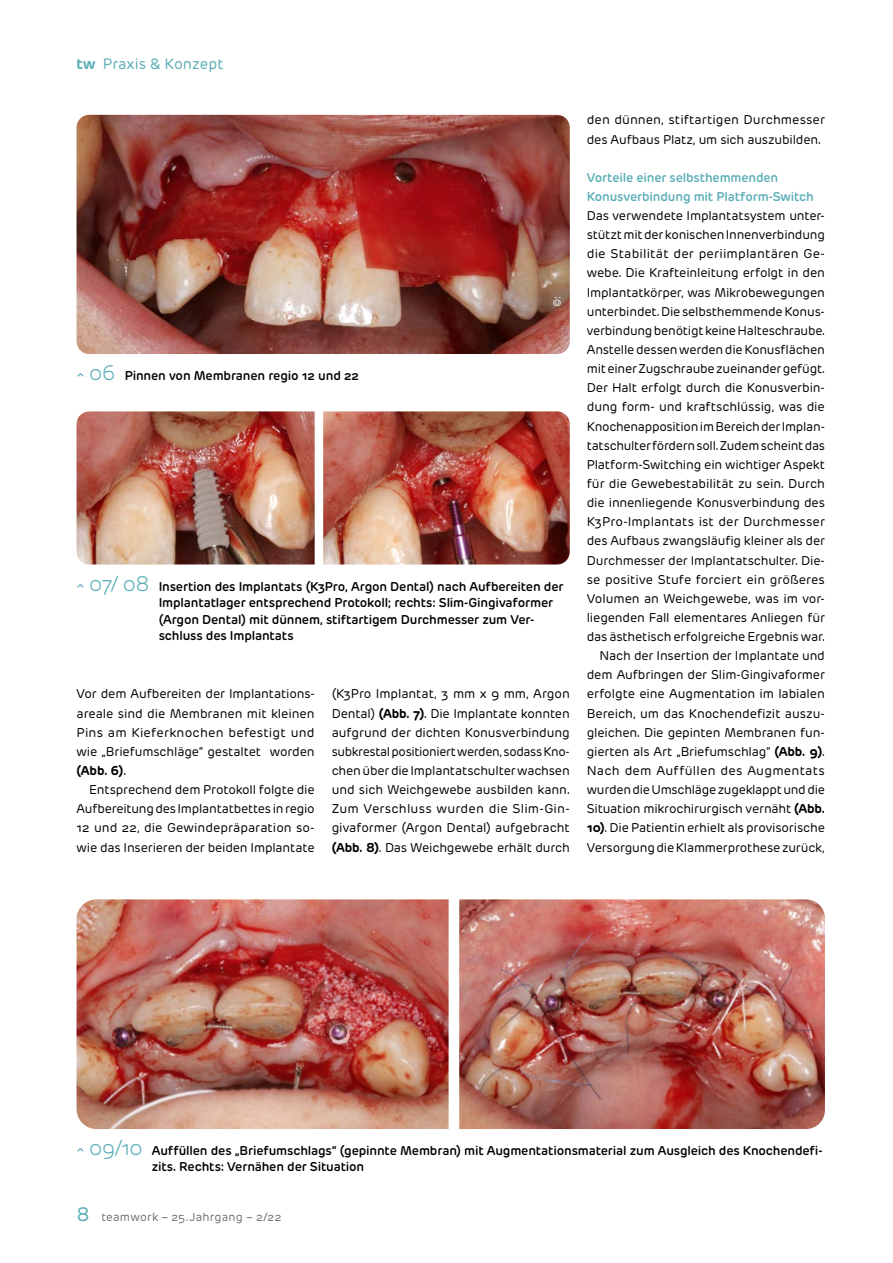
<style>
.page{position:relative;width:893px;height:1263px;background:#fff}
.page>*{position:absolute;margin:0;border:0;box-sizing:border-box;transform-origin:0 0}
.t1{font:15px "Rubrik New";color:#5aaeb7}
.t2{font:12.75px/19.2px "Rubrik New";letter-spacing:-.01em;color:#000;text-align:justify}
.t3{font:600 12.75px/16.5px "Rubrik New";letter-spacing:-.015em;color:#000}
.t4{font:600 12.75px/19.2px "Rubrik New";letter-spacing:-.015em;color:#5aaeb7}
.t5{font:11.7px "Rubrik New";letter-spacing:.02em;color:#6f7070}
.t6{font:10.5px "Rubrik New";color:#fff}
.s1{font-weight:700}
.s2{font-weight:300;font-size:21px;color:#5aaeb7}
.s3{font-size:19.5px;color:#5aaeb7}
</style>
<div class="page">
<img style="left:77px;top:411px;width:238px;height:153px">
<img style="left:323px;top:411px;width:247px;height:153px">
<img style="left:77px;top:899px;width:372px;height:230px">
<img style="left:459px;top:899px;width:366px;height:230px">
<img style="left:77px;top:115px;width:493px;height:239px">
<p class="t1" style="left:77px;top:55px;width:148px"><span class="s1">tw</span> Praxis &amp; Konzept</p>
<p class="t3" style="left:89px;top:367px;width:271px"><span class="s2">06</span> Pinnen von Membranen regio 12 und 22</p>
<p class="t6" style="left:551px;top:307px;width:12px;rotate:-90deg">©:</p>
<p class="t3" style="left:159px;top:578px;width:406px;text-indent:-69px"><span class="s2">07/ 08</span> Insertion des Implantats (K3Pro, Argon Dental) nach Aufbereiten der Implantatlager entsprechend Protokoll; rechts: Slim-Gingivaformer (Argon Dental) mit dünnem, stiftartigem Durchmesser zum Ver&shy;schluss des Implantats</p>
<p class="t2" style="left:77px;top:685px;width:240px">Vor dem Aufbereiten der Implantations&shy;areale sind die Membranen mit kleinen Pins am Kieferknochen befestigt und wie „Briefumschläge“ gestaltet worden <span class="s1">(Abb. 6)</span>.</p>
<p class="t2" style="left:77px;top:780px;width:240px;text-indent:13px">Entsprechend dem Protokoll folgte die Aufbereitung des Implantatbettes in regio 12 und 22, die Gewindepräparation so&shy;wie das Inserieren der beiden Implantate</p>
<p class="t2" style="left:332px;top:685px;width:240px">(K3Pro Implantat, 3 mm x 9 mm, Argon Dental) <span class="s1">(Abb. 7)</span>. Die Implantate konnten aufgrund der dichten Konusverbindung subkrestal positioniert werden, sodass Kno&shy;chen über die Implantatschulter wachsen und sich Weichgewebe ausbilden kann.<br>Zum Verschluss wurden die Slim-Gin&shy;givaformer (Argon Dental) aufgebracht <span class="s1">(Abb. 8)</span>. Das Weichgewebe erhält durch</p>
<p class="t2" style="left:587px;top:111px;width:240px">den dünnen, stiftartigen Durchmesser des Aufbaus Platz, um sich auszubilden.</p>
<p class="t4" style="left:587px;top:168px;width:228px">Vorteile einer selbsthemmenden<br>Konusverbindung mit Platform-Switch</p>
<p class="t2" style="left:587px;top:206px;width:240px;text-align:right">Das verwendete Implantatsystem unter&shy;stützt mit der konischen Innenverbindung die Stabilität der periimplantären Ge&shy;webe. Die Krafteinleitung erfolgt in den Implantatkörper, was Mikrobewegungen unterbindet. Die selbsthemmende Konus&shy;verbindung benötigt keine Halteschraube.<br>Anstelle dessen werden die Konusflächen mit einer Zugschraube zueinander gefügt.<br>Der Halt erfolgt durch die Konusverbin&shy;dung form- und kraftschlüssig, was die Knochenapposition im Bereich der Implan&shy;tatschulter fördern soll. Zudem scheint das Platform-Switching ein wichtiger Aspekt für die Gewebestabilität zu sein. Durch die innenliegende Konusverbindung des K3Pro-Implantats ist der Durchmesser des Aufbaus zwangsläufig kleiner als der Durchmesser der Implantatschulter. Die&shy;se positive Stufe forciert ein größeres Volumen an Weichgewebe, was im vor&shy;liegenden Fall elementares Anliegen für das ästhetisch erfolgreiche Ergebnis war.<br>Nach der Insertion der Implantate und dem Aufbringen der Slim-Gingivaformer erfolgte eine Augmentation im labialen Bereich, um das Knochendefizit auszu&shy;gleichen. Die gepinten Membranen fun&shy;gierten als Art „Briefumschlag“ <span class="s1">(Abb. 9)</span>.<br>Nach dem Auffüllen des Augmentats wurden die Umschläge zugeklappt und die Situation mikrochirurgisch vernäht <span class="s1">(Abb.<br>10)</span>. Die Patientin erhielt als provisorische Versorgung die Klammerprothese zurück,</p>
<p class="t3" style="left:152px;top:1142px;width:672px;text-indent:-63px"><span class="s2">09/10</span> Auffüllen des „Briefumschlags“ (gepinnte Membran) mit Augmentationsmaterial zum Ausgleich des Knochendefi&shy;zits. Rechts: Vernähen der Situation</p>
<p class="t5" style="left:77px;top:1210px;width:207px"><span class="s3">8</span> teamwork – 25.Jahrgang – 2/22</p>
</div>
